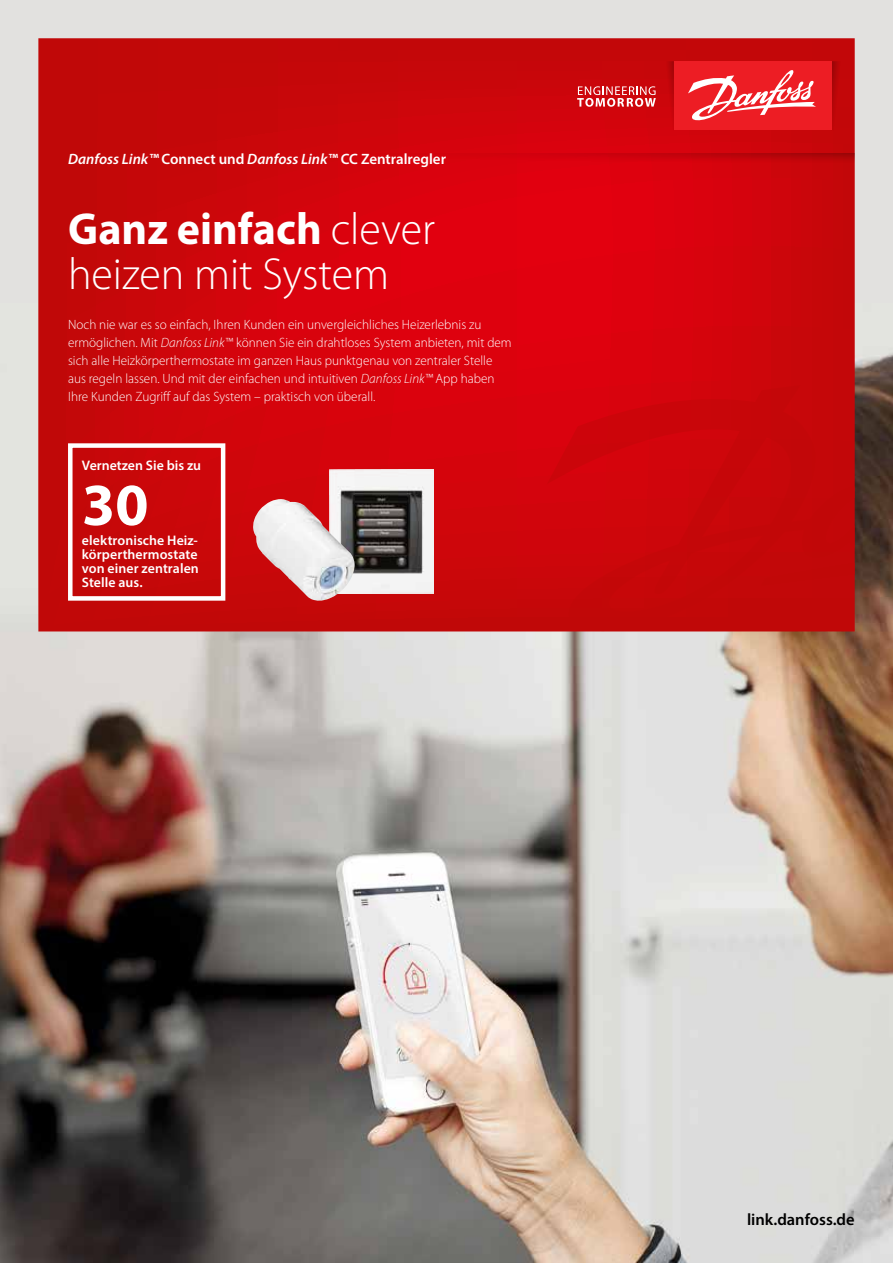
<style>
.page{position:relative;width:893px;height:1263px;background:#e2e1df}
.page>*{position:absolute;margin:0;border:0;box-sizing:border-box;transform-origin:0 0}
.t1{font:700 60px "Myriad Pro";color:#fff}
.t2{font:300 45px/45px "Myriad Pro";color:#fff}
.t3{font:600 16.5px "Myriad Pro";color:#000}
.t4{font:600 15px "Myriad Pro";color:#fff}
.t5{font:600 13.8px/13.8px "Myriad Pro";letter-spacing:.005em;color:#fff;text-align:justify}
.t6{font:300 13.5px/18px "Myriad Pro";color:#fff}
.s1{font-style:italic}
.s2{font-weight:700}
</style>
<div class="page">
<img style="left:0;top:353px;width:893px;height:910px">
<svg style="left:38px;top:38px;width:817px;height:593px;background:#cf050b"></svg>
<svg style="left:547px;top:378px;width:308px;height:253px;background:#c8060a"></svg>
<svg style="left:832px;top:61px;width:12px;height:69px"></svg>
<svg style="left:358px;top:153px;width:497px;height:13px;background:#ce020c"></svg>
<div style="left:674px;top:61px;width:158px;height:69px;background:#ed1d24"></div>
<svg style="left:577px;top:61px;width:97px;height:69px;background:#cf1a1f"></svg>
<svg style="left:688px;top:70px;width:128px;height:51px"></svg>
<div style="left:68px;top:443px;width:157px;height:158px;border:4px solid #fff"></div>
<img style="left:329px;top:470px;width:105px;height:123px">
<img style="left:253px;top:499px;width:102px;height:102px">
<p class="t4" style="left:68px;top:150px;width:379px"><span class="s1">Danfoss Link™</span> Connect und <span class="s1">Danfoss Link™</span> CC Zentralregler</p>
<h2 class="t2" style="left:68px;top:206px;width:368px"><span class="s2">Ganz einfach</span> clever heizen mit System</h2>
<p class="t6" style="left:68px;top:315px;width:445px">Noch nie war es so einfach, Ihren Kunden ein unvergleichliches Heizerlebnis zu ermöglichen. Mit <span class="s1">Danfoss Link™</span> können Sie ein drahtloses System anbieten, mit dem sich alle Heizkörperthermostate im ganzen Haus punktgenau von zentraler Stelle aus regeln lassen. Und mit der einfachen und intuitiven <span class="s1">Danfoss Link™</span> App haben Ihre Kunden Zugriff auf das System – praktisch von überall.</p>
<p class="t5" style="left:82px;top:458px;width:121px">Vernetzen Sie bis zu</p>
<h1 class="t1" style="left:82px;top:466px;width:68px">30</h1>
<p class="t5" style="left:82px;top:533px;width:118px">elektronische Heiz&shy;körperthermostate von einer zentralen Stelle aus.</p>
<p class="t3" style="left:747px;top:1209px;width:109px">link.danfoss.de</p>
</div>
